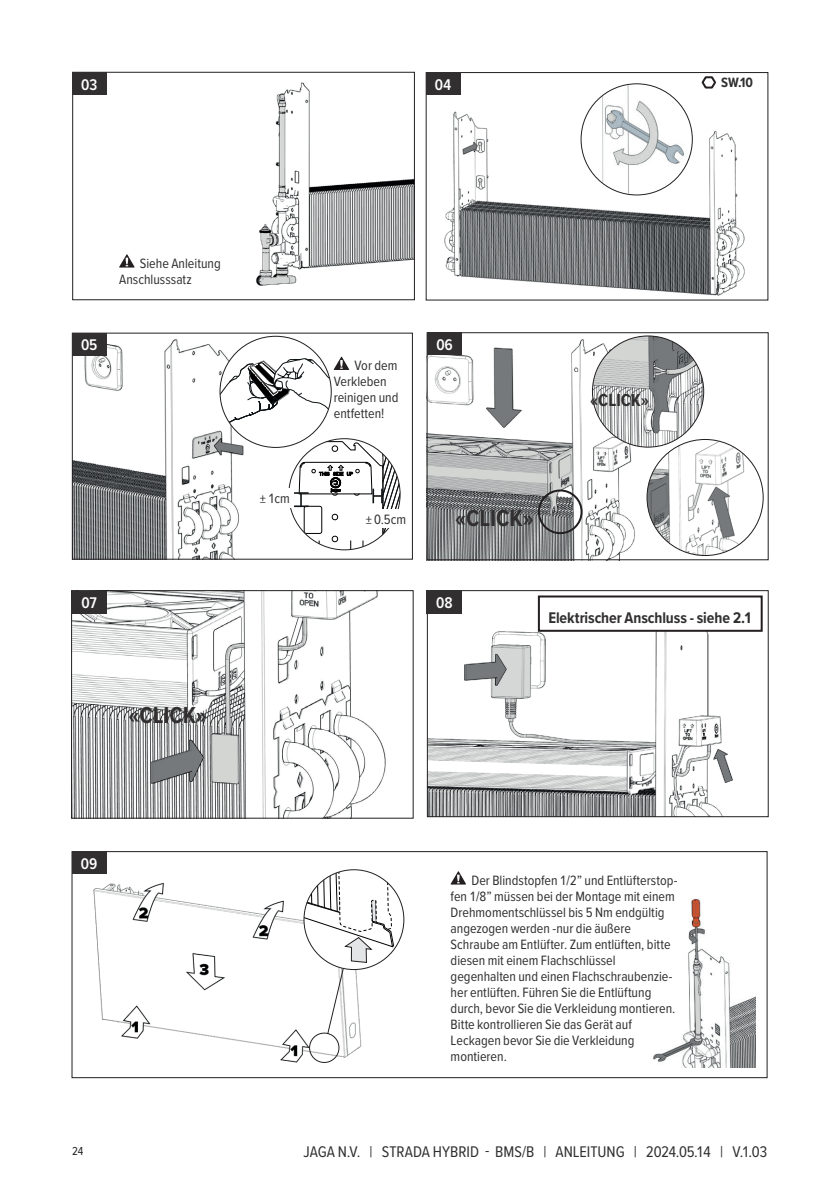
<style>
.page{position:relative;width:840px;height:1191px;background:#fff}
.page>*{position:absolute;margin:0;border:0;box-sizing:border-box;transform-origin:0 0}
.t1{font:700 24px "Proxima Nova Cond";color:#312f30}
.t2{font:700 18px "Proxima Nova Cond";color:#312f30}
.t3{font:16px "Proxima Nova Cond";letter-spacing:-.005em;color:#312f30}
.t4{font:700 16px "Proxima Nova Cond";letter-spacing:-.005em;color:#312f30}
.t5{font:600 16px "Proxima Nova Cond";letter-spacing:-.01em;color:#fff}
.t6{font:14px/16px "Proxima Nova Cond";color:#312f30}
.t7{font:700 14px "Proxima Nova Cond";color:#312f30}
.t8{font:12px "Proxima Nova Cond";color:#231f20}
</style>
<div class="page">
<img style="left:74px;top:335px;width:327px;height:222px">
<img style="left:653px;top:899px;width:102px;height:169px">
<div style="left:72px;top:333px;width:34px;height:22px;background:#312f30"></div>
<img style="left:444px;top:111px;width:301px;height:185px">
<div style="left:425px;top:72px;width:35px;height:23px;background:#312f30"></div>
<img style="left:106px;top:74px;width:306px;height:212px">
<div style="left:72px;top:72px;width:342px;height:228px;border:1px solid #231f20"></div>
<div style="left:72px;top:72px;width:34px;height:23px;background:#312f30"></div>
<svg style="left:119px;top:254px;width:15px;height:13px"></svg>
<img style="left:580px;top:84px;width:112px;height:109px">
<div style="left:220px;top:336px;width:111px;height:111px;background:#fff;border-radius:50%"></div>
<svg style="left:450px;top:871px;width:16px;height:13px"></svg>
<svg style="left:220px;top:357px;width:129px;height:68px"></svg>
<svg style="left:701px;top:76px;width:15px;height:13px"></svg>
<img style="left:93px;top:882px;width:312px;height:181px">
<div style="left:72px;top:851px;width:694px;height:227px;border:1px solid #231f20"></div>
<div style="left:72px;top:851px;width:34px;height:23px;background:#312f30"></div>
<img style="left:429px;top:598px;width:334px;height:217px">
<div style="left:427px;top:590px;width:341px;height:227px;border:1px solid #231f20"></div>
<div style="left:426px;top:590px;width:36px;height:24px;background:#312f30"></div>
<div style="left:309px;top:1032px;width:30px;height:30px;border:1px solid #231f20;border-radius:50%"></div>
<div style="left:304px;top:869px;width:99px;height:100px;background:#fff;border-radius:50%"></div>
<svg style="left:304px;top:869px;width:89px;height:165px"></svg>
<div style="left:538px;top:596px;width:223px;height:35px;background:#fff"></div>
<div style="left:537px;top:595px;width:225px;height:37px;border:2px solid #231f20"></div>
<img style="left:73px;top:592px;width:313px;height:224px">
<div style="left:71px;top:590px;width:342px;height:228px;border:1px solid #231f20"></div>
<img style="left:428px;top:334px;width:321px;height:224px">
<div style="left:426px;top:332px;width:342px;height:228px;border:1px solid #231f20"></div>
<div style="left:72px;top:590px;width:34px;height:23px;background:#312f30"></div>
<img style="left:592px;top:336px;width:111px;height:111px;border-radius:56px">
<img style="left:646px;top:439px;width:116px;height:116px;border-radius:58px">
<div style="left:427px;top:332px;width:34px;height:23px;background:#312f30"></div>
<div style="left:537px;top:489px;width:45px;height:45px;border:2px solid #231f20;border-radius:50%"></div>
<svg style="left:289px;top:439px;width:111px;height:111px"></svg>
<div style="left:354px;top:509px;width:52px;height:18px;background:#fff"></div>
<div style="left:259px;top:487px;width:32px;height:20px;background:#fff"></div>
<p class="t5" style="left:81px;top:73px;width:18px">03</p>
<p class="t5" style="left:434px;top:73px;width:18px">04</p>
<p class="t7" style="left:720px;top:72px;width:33px">SW.10</p>
<p class="t5" style="left:81px;top:333px;width:18px">05</p>
<p class="t6" style="left:119px;top:254px;width:103px;text-indent:21px">Siehe Anleitung<br>Anschlusssatz</p>
<p class="t5" style="left:81px;top:591px;width:18px">07</p>
<h1 class="t1" style="left:128px;top:697px;width:80px">«CLICK»</h1>
<p class="t6" style="left:259px;top:490px;width:32px">± 1cm</p>
<p class="t6" style="left:333px;top:357px;width:66px;text-indent:21px">Vor dem<br>Verkleben reinigen und entfetten!</p>
<p class="t5" style="left:436px;top:333px;width:18px">06</p>
<p class="t2" style="left:589px;top:387px;width:60px">«CLICK»</p>
<p class="t6" style="left:365px;top:511px;width:42px">± 0.5cm</p>
<h1 class="t1" style="left:455px;top:500px;width:80px">«CLICK»</h1>
<p class="t5" style="left:436px;top:591px;width:18px">08</p>
<p class="t4" style="left:548px;top:605px;width:205px">Elektrischer Anschluss - siehe 2.1</p>
<p class="t5" style="left:81px;top:852px;width:18px">09</p>
<p class="t6" style="left:450px;top:871px;width:228px;text-indent:21px">Der Blindstopfen 1/2” und Entlüfterstop&shy;fen 1/8” müssen bei der Montage mit einem Drehmomentschlüssel bis 5 Nm endgültig angezogen werden -nur die äußere Schraube am Entlüfter. Zum entlüften, bitte diesen mit einem Flachschlüssel gegenhalten und einen Flachschraubenzie&shy;her entlüften. Führen Sie die Entlüftung durch, bevor Sie die Verkleidung montieren.<br>Bitte kontrollieren Sie das Gerät auf Leckagen bevor Sie die Verkleidung montieren.</p>
<p class="t8" style="left:72px;top:1142px;width:13px">24</p>
<p class="t3" style="left:303px;top:1140px;width:465px">JAGA N.V. | STRADA HYBRID - BMS/B | ANLEITUNG | 2024.05.14 | V.1.03</p>
</div>
